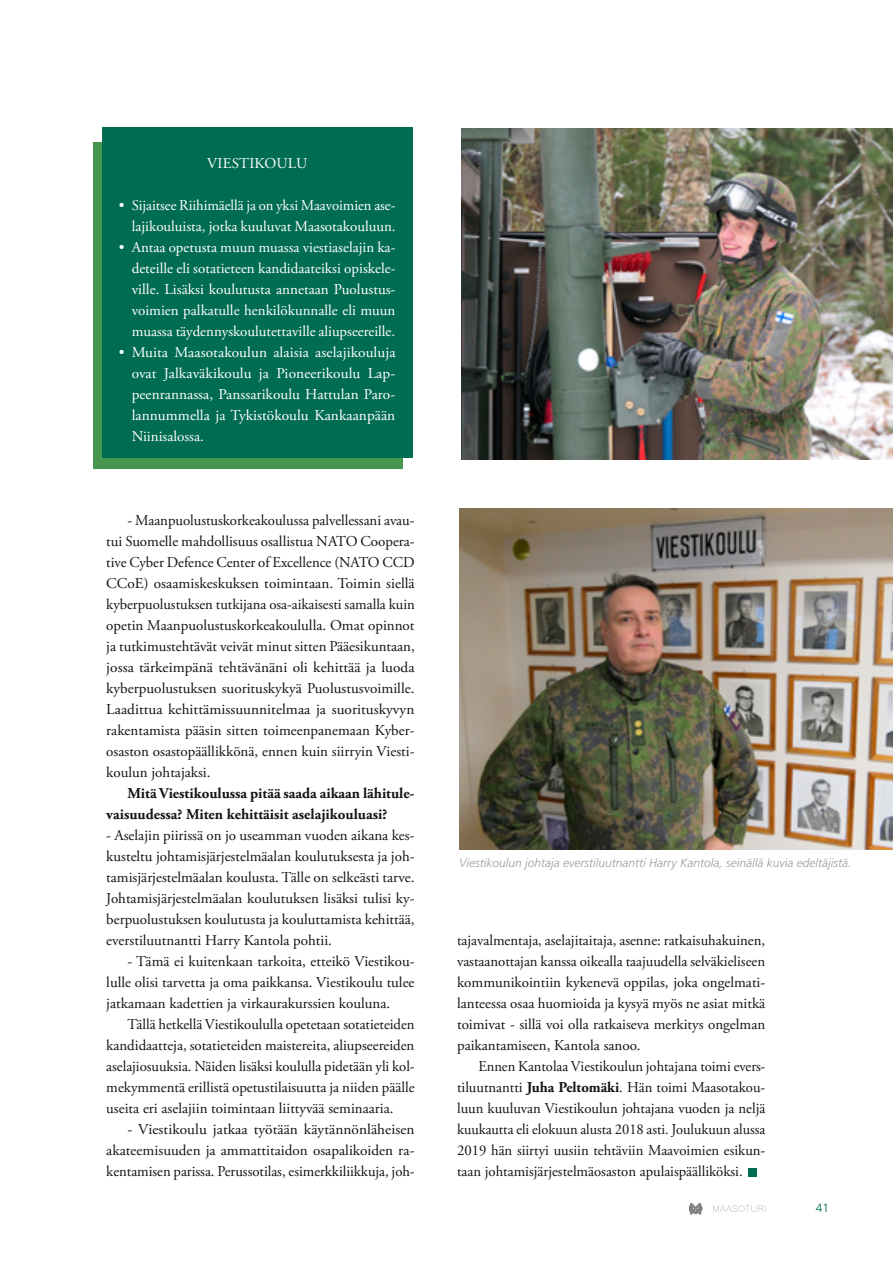
<style>
.page{position:relative;width:893px;height:1263px;background:#fff}
.page>*{position:absolute;margin:0;border:0;box-sizing:border-box;transform-origin:0 0}
.t1{font:15px/21px "Adobe Garamond Pro";letter-spacing:-.02em;color:#131313;text-align:justify}
.t2{font:15px/21px "Adobe Garamond Pro";letter-spacing:-.015em;color:#fff;text-align:justify}
.t3{font:700 15px/21px "Adobe Garamond Pro";color:#131313}
.t4{font:15px "Adobe Garamond Pro";letter-spacing:.015em;color:#fff}
.t5{font:italic 300 12px "Frutiger LT Std";color:#9d9d9c}
.t6{font:300 12px "Frutiger LT Std";color:#006c52}
.s1{font-weight:700}
</style>
<div class="page">
<img style="left:461px;top:128px;width:432px;height:331px">
<img style="left:459px;top:509px;width:434px;height:340px">
<div style="left:94px;top:142px;width:309px;height:326px;background:#47964f"></div>
<div style="left:102px;top:128px;width:310px;height:330px;background:#006c52"></div>
<div style="left:748px;top:1168px;width:9px;height:8px;background:#006c52"></div>
<svg style="left:689px;top:1203px;width:13px;height:11px"></svg>
<svg style="left:713px;top:1205px;width:52px;height:7px"></svg>
<p class="t4" style="left:207px;top:154px;width:102px">VIESTIKOULU</p>
<p class="t2" style="left:119px;top:195px;width:278px;text-align:right">• Sijaitsee Riihimäellä ja on yksi Maavoimien ase&shy;lajikouluista, jotka kuuluvat Maasotakouluun.</p>
<p class="t2" style="left:132px;top:237px;width:265px;text-indent:-13px">• Antaa opetusta muun muassa viestiaselajin ka&shy;deteille eli sotatieteen kandidaateiksi opiskele&shy;ville. Lisäksi koulutusta annetaan Puolustus&shy;voimien palkatulle henkilökunnalle eli muun muassa täydennyskoulutettaville aliupseereille.</p>
<p class="t2" style="left:132px;top:342px;width:265px;text-indent:-13px">• Muita Maasotakoulun alaisia aselajikouluja ovat Jalkaväkikoulu ja Pioneerikoulu Lap&shy;peenrannassa, Panssarikoulu Hattulan Paro&shy;lannummella ja Tykistökoulu Kankaanpään Niinisalossa.</p>
<p class="t1" style="left:106px;top:510px;width:310px;text-indent:21px">- Maanpuolustuskorkeakoulussa palvellessani avau&shy;tui Suomelle mahdollisuus osallistua NATO Coopera&shy;tive Cyber Defence Center of Excellence (NATO CCD CCoE) osaamiskeskuksen toimintaan. Toimin siellä kyberpuolustuksen tutkijana osa-aikaisesti samalla kuin opetin Maanpuolustuskorkeakoululla. Omat opinnot ja tutkimustehtävät veivät minut sitten Pääesikuntaan, jossa tärkeimpänä tehtävänäni oli kehittää ja luoda kyberpuolustuksen suorituskykyä Puolustusvoimille.<br>Laadittua kehittämissuunnitelmaa ja suorituskyvyn rakentamista pääsin sitten toimeenpanemaan Kyber&shy;osaston osastopäällikkönä, ennen kuin siirryin Viesti&shy;koulun johtajaksi.</p>
<p class="t3" style="left:106px;top:783px;width:310px;text-indent:21px">Mitä Viestikoulussa pitää saada aikaan lähitule&shy;vaisuudessa? Miten kehittäisit aselajikouluasi?</p>
<p class="t1" style="left:106px;top:825px;width:310px">- Aselajin piirissä on jo useamman vuoden aikana kes&shy;kusteltu johtamisjärjestelmäalan koulutuksesta ja joh&shy;tamisjärjestelmäalan koulusta. Tälle on selkeästi tarve.<br>Johtamisjärjestelmäalan koulutuksen lisäksi tulisi ky&shy;berpuolustuksen koulutusta ja kouluttamista kehittää, everstiluutnantti Harry Kantola pohtii.</p>
<p class="t1" style="left:106px;top:951px;width:310px;text-indent:21px">- Tämä ei kuitenkaan tarkoita, etteikö Viestikou&shy;lulle olisi tarvetta ja oma paikkansa. Viestikoulu tulee jatkamaan kadettien ja virkaurakurssien kouluna.</p>
<p class="t1" style="left:106px;top:1014px;width:310px;text-indent:21px">Tällä hetkellä Viestikoululla opetetaan sotatieteiden kandidaatteja, sotatieteiden maistereita, aliupseereiden aselajiosuuksia. Näiden lisäksi koululla pidetään yli kol&shy;mekymmentä erillistä opetustilaisuutta ja niiden päälle useita eri aselajiin toimintaan liittyvää seminaaria.</p>
<p class="t1" style="left:106px;top:1119px;width:310px;text-indent:21px">- Viestikoulu jatkaa työtään käytännönläheisen akateemisuuden ja ammattitaidon osapalikoiden ra&shy;kentamisen parissa. Perussotilas, esimerkkiliikkuja, joh-</p>
<p class="t5" style="left:459px;top:855px;width:394px">Viestikoulun johtaja everstiluutnantti Harry Kantola, seinällä kuvia edeltäjistä.</p>
<p class="t1" style="left:457px;top:930px;width:310px">tajavalmentaja, aselajitaitaja, asenne: ratkaisuhakuinen, vastaanottajan kanssa oikealla taajuudella selväkieliseen kommunikointiin kykenevä oppilas, joka ongelmati&shy;lanteessa osaa huomioida ja kysyä myös ne asiat mitkä toimivat - sillä voi olla ratkaiseva merkitys ongelman paikantamiseen, Kantola sanoo.</p>
<p class="t1" style="left:457px;top:1056px;width:310px;text-indent:21px">Ennen Kantolaa Viestikoulun johtajana toimi evers&shy;tiluutnantti <span class="s1">Juha Peltomäki</span>. Hän toimi Maasotakou&shy;luun kuuluvan Viestikoulun johtajana vuoden ja neljä kuukautta eli elokuun alusta 2018 asti. Joulukuun alussa 2019 hän siirtyi uusiin tehtäviin Maavoimien esikun&shy;taan johtamisjärjestelmäosaston apulaispäälliköksi.</p>
<p class="t6" style="left:816px;top:1201px;width:15px">41</p>
</div>
